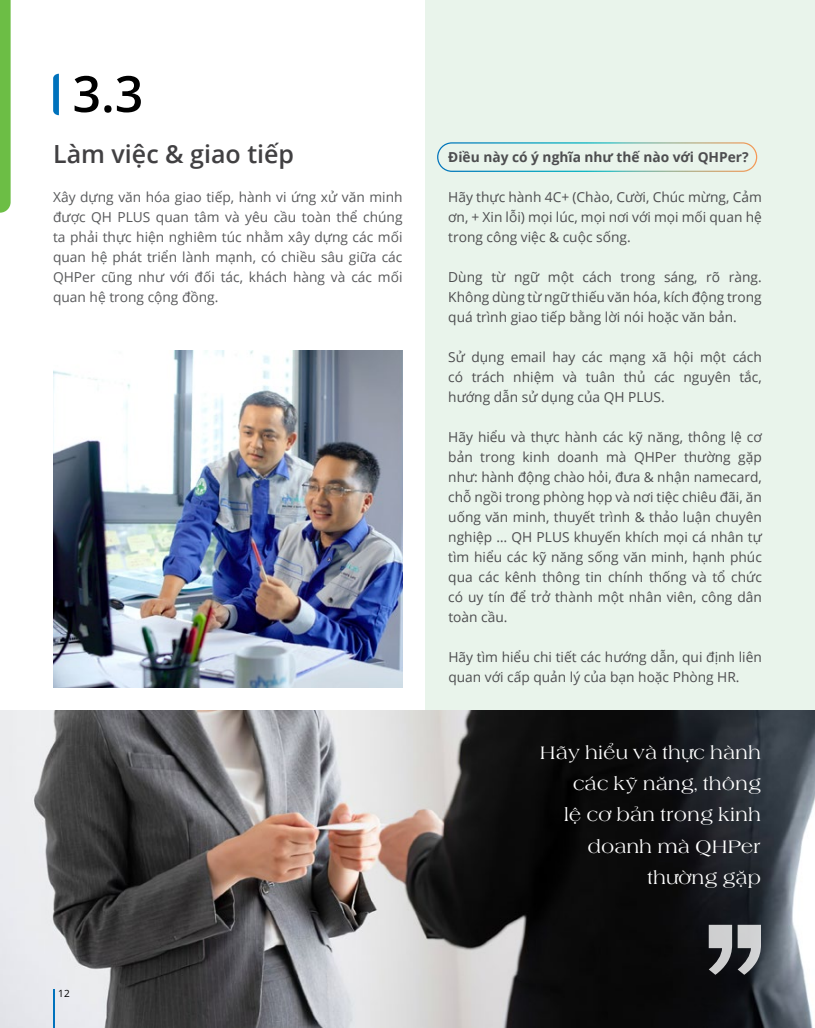
<style>
.page{position:relative;width:815px;height:1028px;background:#fff}
.page>*{position:absolute;margin:0;border:0;box-sizing:border-box;transform-origin:0 0}
.t1{font:600 50px "Open Sans";color:#000}
.t2{font:600 25px "Open Sans";color:#414042}
.t3{font:18.75px/31.2px "UTM Amherst";color:#fff;text-align:right}
.t4{font:13.75px/20px "Open Sans";color:#4d4d4f;text-align:justify}
.t5{font:13.75px/20px "Open Sans";color:#58595b;text-align:justify}
.t6{font:700 13.75px "Open Sans";color:#4d4d4f}
.t7{font:10px "Open Sans";color:#000}
</style>
<div class="page">
<div style="left:425px;top:0;width:390px;height:1028px;background:#e9f4eb"></div>
<svg style="left:0;top:0;width:11px;height:213px;background:#72c04d"></svg>
<img style="left:0;top:710px;width:815px;height:318px">
<img style="left:53px;top:351px;width:350px;height:336px">
<svg style="left:709px;top:924px;width:52px;height:50px;background:#888a8c"></svg>
<svg style="left:53px;top:74px;width:6px;height:41px"></svg>
<img style="left:437px;top:142px;width:320px;height:30px">
<hr style="left:53px;top:989px;width:1px;height:39px;background:#0072bc">
<h1 class="t1" style="left:72px;top:60px;width:72px">3.3</h1>
<h2 class="t2" style="left:53px;top:136px;width:242px">Làm việc &amp; giao tiếp</h2>
<p class="t5" style="left:53px;top:187px;width:351px">Xây dựng văn hóa giao tiếp, hành vi ứng xử văn minh được QH PLUS quan tâm và yêu cầu toàn thể chúng ta phải thực hiện nghiêm túc nhằm xây dựng các mối quan hệ phát triển lành mạnh, có chiều sâu giữa các QHPer cũng như với đối tác, khách hàng và các mối quan hệ trong cộng đồng.</p>
<p class="t4" style="left:448px;top:187px;width:315px">Hãy thực hành 4C+ (Chào, Cười, Chúc mừng, Cảm ơn, + Xin lỗi) mọi lúc, mọi nơi với mọi mối quan hệ trong công việc &amp; cuộc sống.</p>
<p class="t6" style="left:448px;top:148px;width:302px">Điều này có ý nghĩa như thế nào với QHPer?</p>
<p class="t4" style="left:448px;top:267px;width:315px">Dùng từ ngữ một cách trong sáng, rõ ràng.<br>Không dùng từ ngữ thiếu văn hóa, kích động trong quá trình giao tiếp bằng lời nói hoặc văn bản.</p>
<p class="t4" style="left:448px;top:347px;width:315px">Sử dụng email hay các mạng xã hội một cách có trách nhiệm và tuân thủ các nguyên tắc, hướng dẫn sử dụng của QH PLUS.</p>
<p class="t4" style="left:448px;top:427px;width:315px">Hãy hiểu và thực hành các kỹ năng, thông lệ cơ bản trong kinh doanh mà QHPer thường gặp như: hành động chào hỏi, đưa &amp; nhận namecard, chỗ ngồi trong phòng họp và nơi tiệc chiêu đãi, ăn uống văn minh, thuyết trình &amp; thảo luận chuyên nghiệp … QH PLUS khuyến khích mọi cá nhân tự tìm hiểu các kỹ năng sống văn minh, hạnh phúc qua các kênh thông tin chính thống và tổ chức có uy tín để trở thành một nhân viên, công dân toàn cầu.</p>
<p class="t4" style="left:448px;top:647px;width:315px">Hãy tìm hiểu chi tiết các hướng dẫn, qui định liên quan với cấp quản lý của bạn hoặc Phòng HR.</p>
<p class="t7" style="left:58px;top:986px;width:13px">12</p>
<h3 class="t3" style="left:540px;top:735px;width:223px">Hãy hiểu và thực hành các kỹ năng, thông<br>lệ cơ bản trong kinh doanh mà QHPer thường gặp</h3>
</div>
